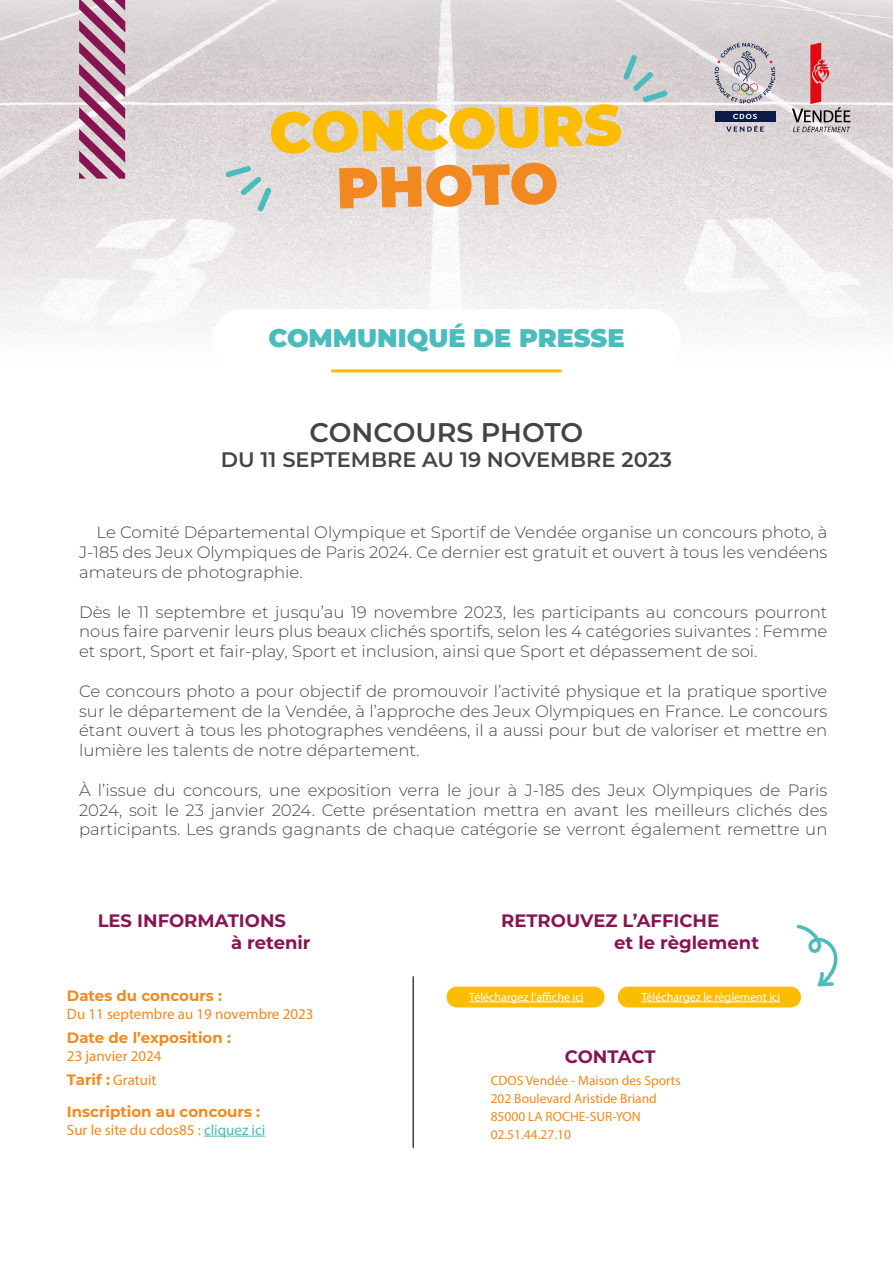
<style>
.page{position:relative;width:893px;height:1263px;background:#fff}
.page>*{position:absolute;margin:0;border:0;box-sizing:border-box;transform-origin:0 0}
.t1{font:900 57.45px "Montserrat";color:#fcbc00}
.t2{font:900 57.45px "Montserrat";color:#f18820}
.t3{font:600 27px "Montserrat";color:#454444}
.t4{font:900 25.5px "Montserrat";color:#4bbbbb}
.t5{font:600 21px "Montserrat";color:#454444}
.t6{font:700 18px/21.6px "Montserrat";color:#871552}
.t7{font:300 16.5px/19.8px "Montserrat";color:#454444;text-align:justify}
.t8{font:15px/24px "Myriad Pro";color:#f1891f}
.t9{font:700 15px "Montserrat";color:#f1891f}
.t10{font:13.5px/18px "Myriad Pro";color:#f1891f}
.t11{font:12px "Myriad Pro";color:#fff}
.s1{font-family:"Montserrat";font-weight:700}
.s2{color:#4dbbbb}
</style>
<div class="page">
<img style="left:0;top:0;width:892px;height:332px">
<svg style="left:623px;top:55px;width:45px;height:47px;background:#bbcacb"></svg>
<svg style="left:225px;top:166px;width:46px;height:46px;background:#c5d6d7"></svg>
<svg style="left:715px;top:43px;width:60px;height:60px;background:#c1bcc1"></svg>
<div style="left:715px;top:111px;width:60px;height:10px;background:#0c1b47"></div>
<svg style="left:733px;top:114px;width:24px;height:5px"></svg>
<svg style="left:726px;top:126px;width:38px;height:6px"></svg>
<svg style="left:792px;top:43px;width:58px;height:89px;background:#caa9ac"></svg>
<svg style="left:79px;top:0;width:46px;height:179px;background:#b17694"></svg>
<div style="left:212px;top:309px;width:469px;height:62px;background:#fff;border-radius:31px"></div>
<hr style="left:204px;top:1136px;width:61px;height:1px;background:#4dbbbb">
<hr style="left:331px;top:369px;width:231px;height:3px;background:#fcbc00">
<hr style="left:412px;top:976px;width:2px;height:172px;background:#454444">
<div style="left:446px;top:986px;width:158px;height:21px;background:#fcbc00;border-radius:10px"></div>
<div style="left:618px;top:986px;width:183px;height:21px;background:#fcbc00;border-radius:10px"></div>
<hr style="left:469px;top:1001px;width:115px;height:1px;background:#fff">
<hr style="left:641px;top:1001px;width:139px;height:1px;background:#fff">
<svg style="left:796px;top:924px;width:42px;height:63px"></svg>
<h1 class="t1" style="left:269px;top:89px;width:354px;rotate:-1deg">CONCOURS</h1>
<h1 class="t2" style="left:336px;top:144px;width:223px;rotate:-1deg">PHOTO</h1>
<h3 class="t4" style="left:268px;top:319px;width:358px">COMMUNIQUÉ DE PRESSE</h3>
<h2 class="t3" style="left:310px;top:413px;width:275px">CONCOURS PHOTO</h2>
<p class="t5" style="left:221px;top:445px;width:453px">DU 11 SEPTEMBRE AU 19 NOVEMBRE 2023</p>
<p class="t7" style="left:79px;top:522px;width:750px;text-indent:17px">Le Comité Départemental Olympique et Sportif de Vendée organise un concours photo, à J-185 des Jeux Olympiques de Paris 2024. Ce dernier est gratuit et ouvert à tous les vendéens amateurs de photographie.</p>
<p class="t7" style="left:79px;top:601px;width:750px">Dès le 11 septembre et jusqu’au 19 novembre 2023, les participants au concours pourront nous faire parvenir leurs plus beaux clichés sportifs, selon les 4 catégories suivantes : Femme et sport, Sport et fair-play, Sport et inclusion, ainsi que Sport et dépassement de soi.</p>
<p class="t7" style="left:79px;top:680px;width:750px">Ce concours photo a pour objectif de promouvoir l’activité physique et la pratique sportive sur le département de la Vendée, à l’approche des Jeux Olympiques en France. Le concours étant ouvert à tous les photographes vendéens, il a aussi pour but de valoriser et mettre en lumière les talents de notre département.</p>
<p class="t7" style="left:79px;top:779px;width:750px">À l’issue du concours, une exposition verra le jour à J-185 des Jeux Olympiques de Paris 2024, soit le 23 janvier 2024. Cette présentation mettra en avant les meilleurs clichés des participants. Les grands gagnants de chaque catégorie se verront également remettre un</p>
<p class="t6" style="left:231px;top:909px;width:81px;text-indent:-133px">LES INFORMATIONS<br>à retenir</p>
<p class="t6" style="left:614px;top:909px;width:147px;text-indent:-113px">RETROUVEZ L’AFFICHE<br>et le règlement</p>
<p class="t9" style="left:67px;top:985px;width:157px">Dates du concours :</p>
<p class="t8" style="left:67px;top:1002px;width:248px">Du 11 septembre au 19 novembre 2023</p>
<p class="t9" style="left:67px;top:1027px;width:166px">Date de l’exposition :</p>
<p class="t8" style="left:67px;top:1044px;width:96px">23 janvier 2024<br><span class="s1">Tarif :</span> Gratuit</p>
<p class="t9" style="left:67px;top:1100px;width:195px">Inscription au concours :</p>
<p class="t8" style="left:67px;top:1117px;width:200px">Sur le site du cdos85 : <span class="s2">cliquez ici</span></p>
<p class="t11" style="left:469px;top:989px;width:116px">Téléchargez l’affiche ici</p>
<p class="t11" style="left:641px;top:989px;width:140px">Téléchargez le règlement ici</p>
<p class="t6" style="left:565px;top:1045px;width:92px">CONTACT</p>
<p class="t10" style="left:491px;top:1071px;width:192px">CDOS Vendée - Maison des Sports<br>202 Boulevard Aristide Briand<br>85000 LA ROCHE-SUR-YON<br>02.51.44.27.10</p>
</div>
